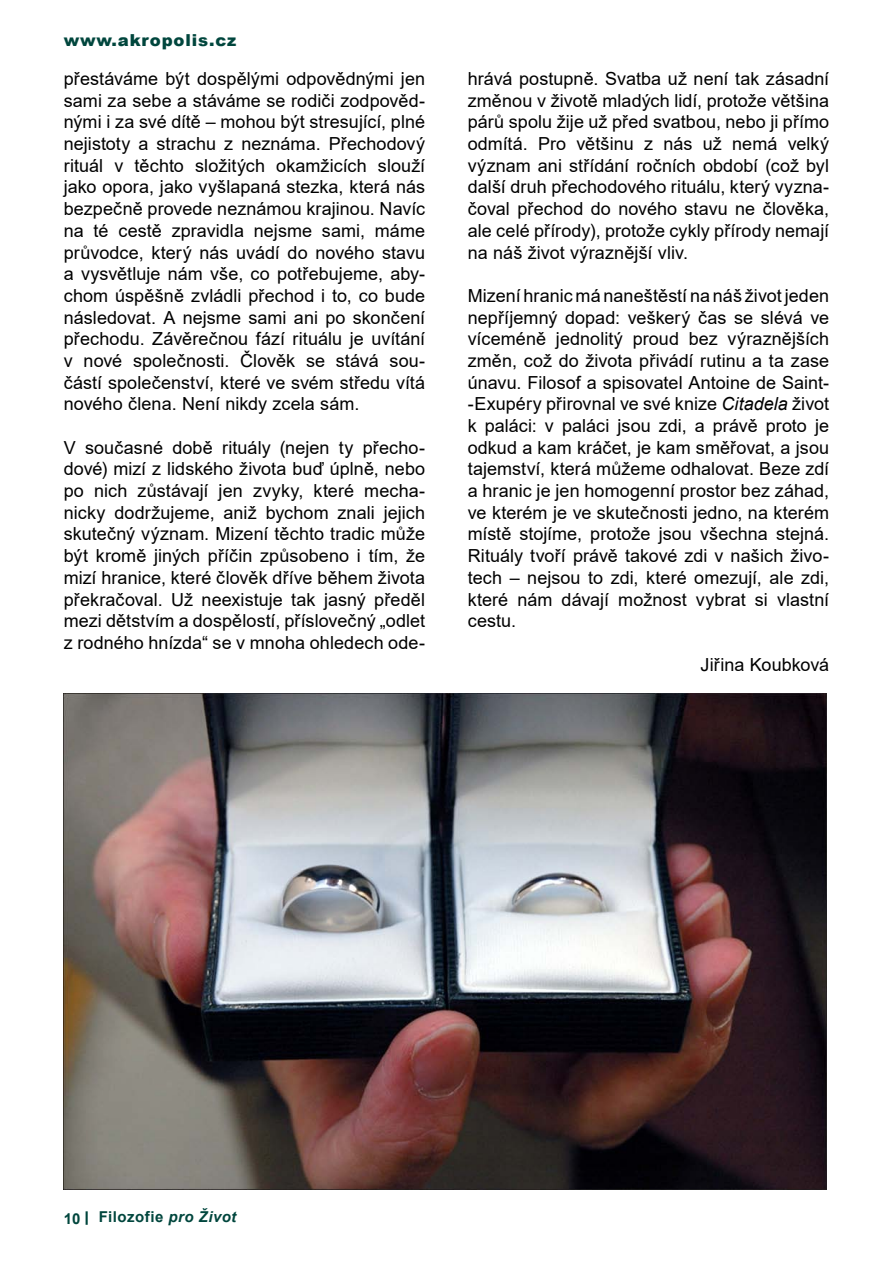
<style>
.page{position:relative;width:893px;height:1263px;background:#fff}
.page>*{position:absolute;margin:0;border:0;box-sizing:border-box;transform-origin:0 0}
.odstavec_černá_odsaz{font:18px/21.8px "Arial";letter-spacing:.005em;color:#000;text-align:justify}
.podpis_za_článkem{font:18px "Arial";color:#000}
.t1{font:900 16.5px "Arial";letter-spacing:.05em;color:#00463d}
.t2{font:700 15px "Arial";letter-spacing:.03em;color:#00463d}
.s1{font-style:italic}
</style>
<div class="page">
<svg style="left:86px;top:1211px;width:2px;height:14px"></svg>
<img style="left:64px;top:693px;width:763px;height:496px">
<p class="t1" style="left:64px;top:28px;width:174px">www.akropolis.cz</p>
<p class="odstavec_černá_odsaz" style="left:64px;top:68px;width:363px">přestáváme být dospělými odpovědnými jen sami za sebe a stáváme se rodiči zodpověd&shy;nými i za své dítě – mohou být stresující, plné nejistoty a strachu z neznáma. Přechodový rituál v těchto složitých okamžicích slouží jako opora, jako vyšlapaná stezka, která nás bezpečně provede neznámou krajinou. Navíc na té cestě zpravidla nejsme sami, máme průvodce, který nás uvádí do nového stavu a vysvětluje nám vše, co potřebujeme, aby&shy;chom úspěšně zvládli přechod i to, co bude následovat. A nejsme sami ani po skončení přechodu. Závěrečnou fází rituálu je uvítání v nové společnosti. Člověk se stává sou&shy;částí společenství, které ve svém středu vítá nového člena. Není nikdy zcela sám.</p>
<p class="odstavec_černá_odsaz" style="left:64px;top:436px;width:363px">V současné době rituály (nejen ty přecho&shy;dové) mizí z lidského života buď úplně, nebo po nich zůstávají jen zvyky, které mecha&shy;nicky dodržujeme, aniž bychom znali jejich skutečný význam. Mizení těchto tradic může být kromě jiných příčin způsobeno i tím, že mizí hranice, které člověk dříve během života překračoval. Už neexistuje tak jasný předěl mezi dětstvím a dospělostí, příslovečný „odlet z rodného hnízda“ se v mnoha ohledech ode-</p>
<p class="odstavec_černá_odsaz" style="left:468px;top:68px;width:363px">hrává postupně. Svatba už není tak zásadní změnou v životě mladých lidí, protože většina párů spolu žije už před svatbou, nebo ji přímo odmítá. Pro většinu z nás už nemá velký význam ani střídání ročních období (což byl další druh přechodového rituálu, který vyzna&shy;čoval přechod do nového stavu ne člověka, ale celé přírody), protože cykly přírody nemají na náš život výraznější vliv.</p>
<p class="odstavec_černá_odsaz" style="left:468px;top:285px;width:363px">Mizení hranic má naneštěstí na náš život jeden nepříjemný dopad: veškerý čas se slévá ve víceméně jednolitý proud bez výraznějších změn, což do života přivádí rutinu a ta zase únavu. Filosof a spisovatel Antoine de Saint--Exupéry přirovnal ve své knize <span class="s1">Citadela</span> život k paláci: v paláci jsou zdi, a právě proto je odkud a kam kráčet, je kam směřovat, a jsou tajemství, která můžeme odhalovat. Beze zdí a hranic je jen homogenní prostor bez záhad, ve kterém je ve skutečnosti jedno, na kterém místě stojíme, protože jsou všechna stejná.<br>Rituály tvoří právě takové zdi v našich živo&shy;tech – nejsou to zdi, které omezují, ale zdi, které nám dávají možnost vybrat si vlastní cestu.</p>
<p class="podpis_za_článkem" style="left:701px;top:652px;width:130px">Jiřina Koubková</p>
<p class="t2" style="left:64px;top:1206px;width:174px">10 Filozofie <span class="s1">pro Život</span></p>
</div>
